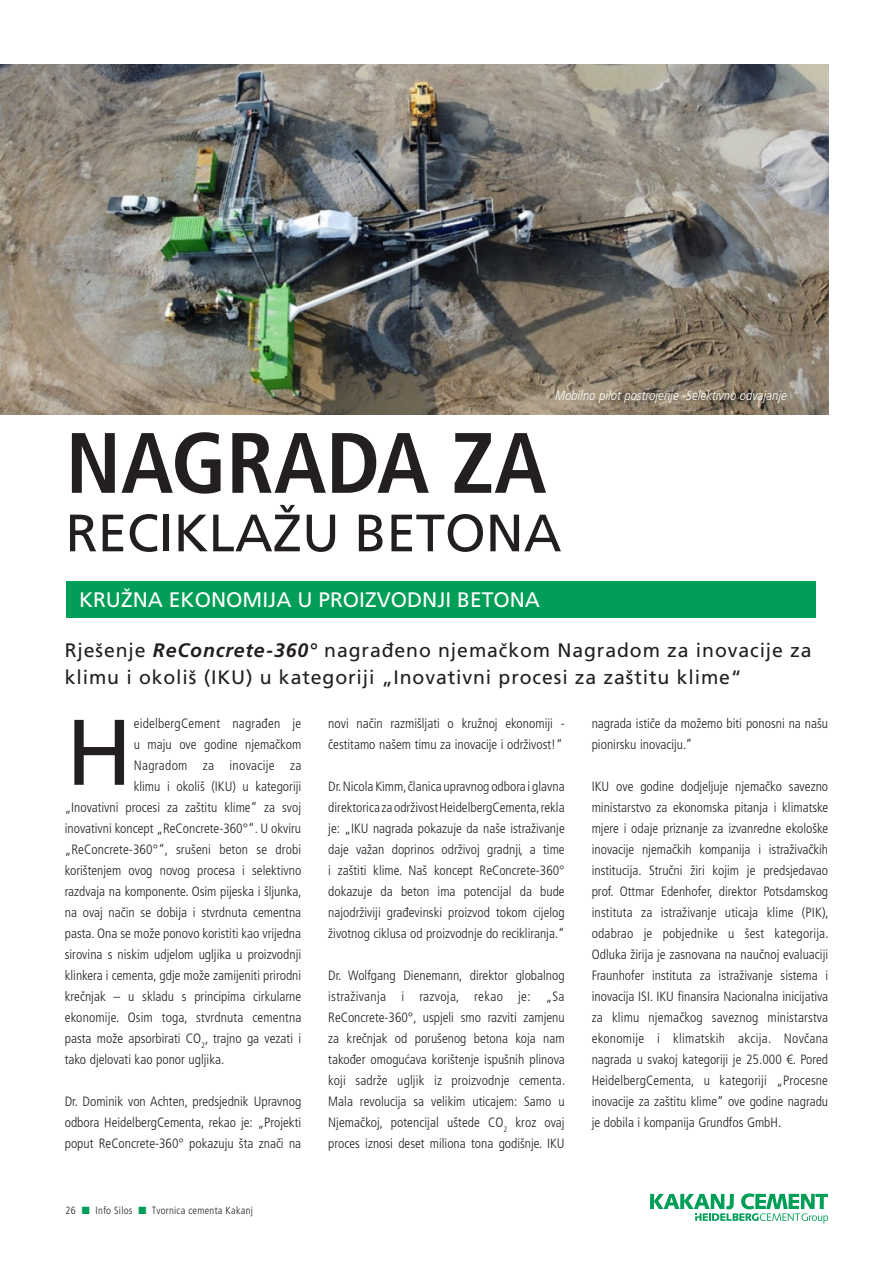
<style>
.page{position:relative;width:893px;height:1263px;background:#fff}
.page>*{position:absolute;margin:0;border:0;box-sizing:border-box;transform-origin:0 0}
.t1{font:93px "Frutiger LT Pro";color:#231f20}
.t2{font:700 condensed 85.5px "Frutiger LT Pro";color:#231f20}
.t3{font:52.5px "Frutiger LT Pro";color:#231f20}
.t4{font:21px "Frutiger LT Pro";color:#fff}
.t5{font:19.5px/27.6px "Frutiger LT Pro";letter-spacing:.045em;color:#231f20}
.Body_paragraph{font:300 condensed 13.5px/21px "Frutiger LT Pro";color:#231f20;text-align:justify}
.Body_paragraph-2{font:italic 300 condensed 13.5px "Frutiger LT Pro";color:#fff}
.Body_paragraph-3{font:300 condensed 13.5px "Frutiger LT Pro";letter-spacing:.025em;color:#231f20}
.t6{font:300 condensed 10.5px "Frutiger LT Pro";letter-spacing:.025em;color:#231f20}
.s1{font-weight:700;font-style:italic}
.s2{color:#009e57}
</style>
<div class="page">
<svg style="left:650px;top:1193px;width:178px;height:30px"></svg>
<img style="left:0;top:65px;width:828px;height:350px">
<div style="left:66px;top:581px;width:749px;height:36px;background:#009e57"></div>
<p class="Body_paragraph-2" style="left:555px;top:387px;width:233px">Mobilno pilot postrojenje -Selektivno odvajanje</p>
<p class="t2" style="left:66px;top:412px;width:482px">NAGRADA ZA</p>
<p class="t3" style="left:66px;top:502px;width:497px">RECIKLAŽU BETONA</p>
<p class="t4" style="left:79px;top:587px;width:462px">KRUŽNA EKONOMIJA U PROIZVODNJI BETONA</p>
<p class="t5" style="left:65px;top:636px;width:748px">Rješenje <span class="s1">ReConcrete-360°</span> nagrađeno njemačkom Nagradom za inovacije za klimu i okoliš (IKU) u kategoriji „Inovativni procesi za zaštitu klime“</p>
<p class="Body_paragraph" style="left:134px;top:713px;width:169px">eidelbergCement nagrađen je</p>
<p class="Body_paragraph" style="left:134px;top:734px;width:169px">u maju ove godine njemačkom</p>
<p class="Body_paragraph-3" style="left:134px;top:758px;width:169px">Nagradom za inovacije za</p>
<p class="Body_paragraph" style="left:134px;top:776px;width:169px">klimu i okoliš (IKU) u kategoriji</p>
<p class="Body_paragraph" style="left:65px;top:797px;width:238px">„Inovativni procesi za zaštitu klime“ za svoj</p>
<p class="Body_paragraph" style="left:65px;top:818px;width:238px">inovativni koncept „ReConcrete-360°“. U okviru</p>
<p class="Body_paragraph" style="left:65px;top:839px;width:238px">„ReConcrete-360°“, srušeni beton se drobi</p>
<p class="Body_paragraph" style="left:65px;top:860px;width:238px">korištenjem ovog novog procesa i selektivno</p>
<p class="Body_paragraph" style="left:65px;top:881px;width:238px">razdvaja na komponente. Osim pijeska i šljunka,</p>
<p class="Body_paragraph" style="left:65px;top:902px;width:238px">na ovaj način se dobija i stvrdnuta cementna</p>
<p class="Body_paragraph" style="left:65px;top:923px;width:238px">pasta. Ona se može ponovo koristiti kao vrijedna</p>
<p class="Body_paragraph" style="left:65px;top:944px;width:238px">sirovina s niskim udjelom ugljika u proizvodnji</p>
<p class="Body_paragraph" style="left:65px;top:965px;width:238px">klinkera i cementa, gdje može zamijeniti prirodni</p>
<p class="Body_paragraph" style="left:65px;top:986px;width:238px">krečnjak – u skladu s principima cirkularne</p>
<p class="Body_paragraph" style="left:65px;top:1007px;width:238px">ekonomije. Osim toga, stvrdnuta cementna</p>
<p class="Body_paragraph" style="left:65px;top:1028px;width:238px">pasta može apsorbirati CO<sub>2</sub>, trajno ga vezati i</p>
<p class="Body_paragraph" style="left:65px;top:1049px;width:161px">tako djelovati kao ponor ugljika.</p>
<p class="Body_paragraph" style="left:65px;top:1091px;width:238px">Dr. Dominik von Achten, predsjednik Upravnog odbora HeidelbergCementa, rekao je: „Projekti poput ReConcrete-360° pokazuju šta znači na</p>
<p class="t1" style="left:66px;top:698px;width:69px">H</p>
<p class="t6" style="left:66px;top:1204px;width:189px">26 <span class="s2">■</span> Info Silos <span class="s2">■</span> Tvornica cementa Kakanj</p>
<p class="Body_paragraph" style="left:328px;top:713px;width:238px">novi način razmišljati o kružnoj ekonomiji - čestitamo našem timu za inovacije i održivost!“</p>
<p class="Body_paragraph" style="left:328px;top:776px;width:238px">Dr. Nicola Kimm, članica upravnog odbora i glavna direktorica za održivost HeidelbergCementa, rekla je: „IKU nagrada pokazuje da naše istraživanje daje važan doprinos održivoj gradnji, a time i zaštiti klime. Naš koncept ReConcrete-360° dokazuje da beton ima potencijal da bude najodrživiji građevinski proizvod tokom cijelog životnog ciklusa od proizvodnje do recikliranja.“</p>
<p class="Body_paragraph" style="left:328px;top:965px;width:239px">Dr. Wolfgang Dienemann, direktor globalnog istraživanja i razvoja, rekao je: „Sa ReConcrete-360°, uspjeli smo razviti zamjenu za krečnjak od porušenog betona koja nam također omogućava korištenje ispušnih plinova koji sadrže ugljik iz proizvodnje cementa.<br>Mala revolucija sa velikim uticajem: Samo u Njemačkoj, potencijal uštede CO<sub>2</sub> kroz ovaj proces iznosi deset miliona tona godišnje. IKU</p>
<p class="Body_paragraph" style="left:592px;top:713px;width:238px">nagrada ističe da možemo biti ponosni na našu pionirsku inovaciju.”</p>
<p class="Body_paragraph" style="left:592px;top:776px;width:239px">IKU ove godine dodjeljuje njemačko savezno ministarstvo za ekonomska pitanja i klimatske mjere i odaje priznanje za izvanredne ekološke inovacije njemačkih kompanija i istraživačkih institucija. Stručni žiri kojim je predsjedavao prof. Ottmar Edenhofer, direktor Potsdamskog instituta za istraživanje uticaja klime (PIK), odabrao je pobjednike u šest kategorija.<br>Odluka žirija je zasnovana na naučnoj evaluaciji Fraunhofer instituta za istraživanje sistema i inovacija ISI. IKU finansira Nacionalna inicijativa za klimu njemačkog saveznog ministarstva ekonomije i klimatskih akcija. Novčana nagrada u svakoj kategoriji je 25.000 €. Pored HeidelbergCementa, u kategoriji „Procesne inovacije za zaštitu klime“ ove godine nagradu je dobila i kompanija Grundfos GmbH.</p>
</div>
